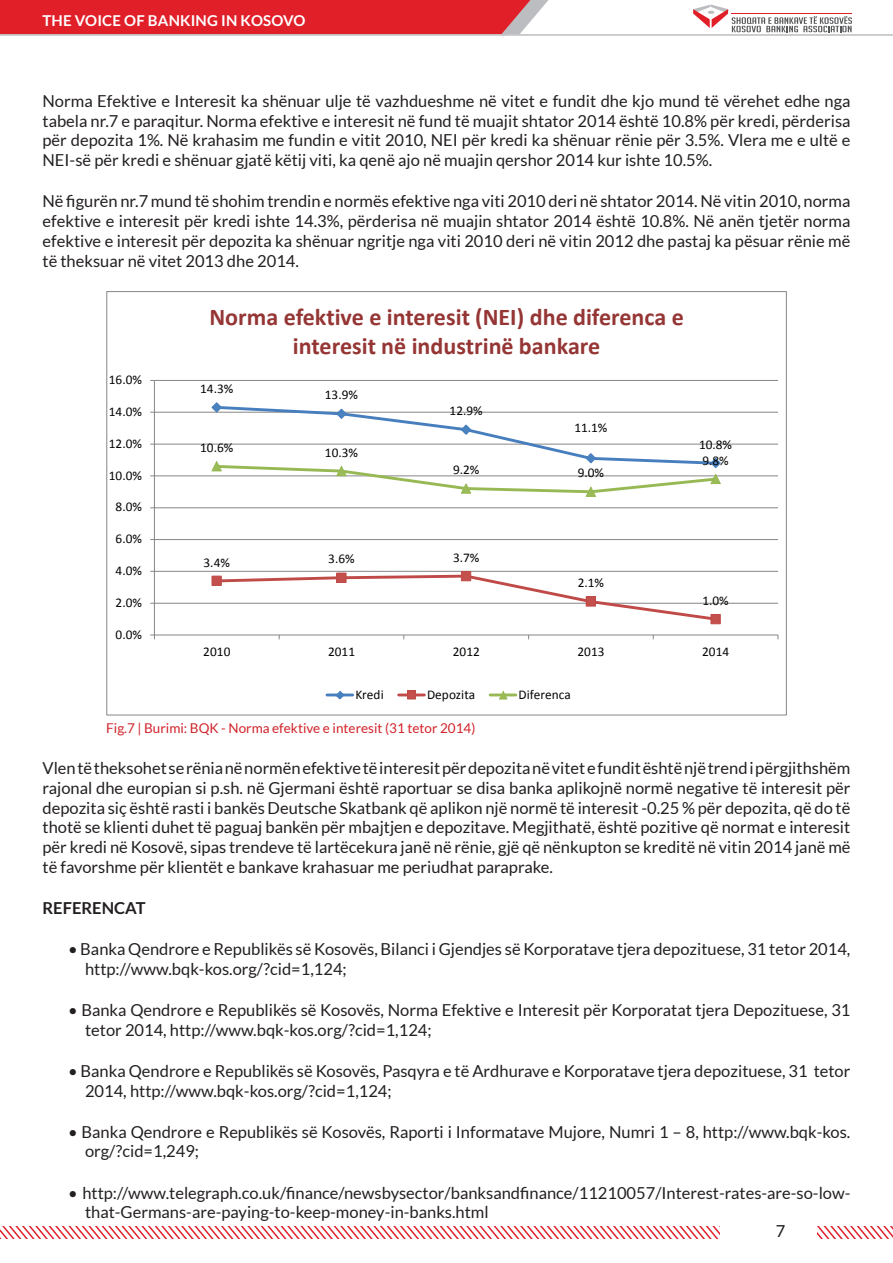
<style>
.page{position:relative;width:893px;height:1263px;background:#fff}
.page>*{position:absolute;margin:0;border:0;box-sizing:border-box;transform-origin:0 0}
.t1{font:700 24px/29.4px "Calibri";color:#953635;text-align:center}
.t2{font:16.5px/19.8px "Lato";color:#231f20}
.t3{font:700 16.5px "Lato";color:#231f20}
.t4{font:16.5px "Lato";color:#171717}
.t5{font:700 15px "Lato";letter-spacing:.01em;color:#fff}
.t6{font:13.5px "Lato";color:#d1232a}
.t7{font:13.35px "Calibri";color:#040503}
</style>
<div class="page">
<div style="left:0;top:0;width:549px;height:34px;background:#e01f29"></div>
<svg style="left:818px;top:1227px;width:75px;height:12px"></svg>
<svg style="left:0;top:1227px;width:719px;height:12px"></svg>
<hr style="left:0;top:34px;width:893px;height:2px;background:#bcbdbf">
<svg style="left:693px;top:5px;width:159px;height:27px"></svg>
<hr style="left:154px;top:603px;width:624px;height:1px;background:#868686">
<hr style="left:154px;top:571px;width:624px;height:1px;background:#868686">
<hr style="left:154px;top:539px;width:624px;height:1px;background:#868686">
<hr style="left:154px;top:507px;width:624px;height:1px;background:#868686">
<hr style="left:154px;top:475px;width:624px;height:1px;background:#868686">
<hr style="left:154px;top:444px;width:624px;height:1px;background:#868686">
<hr style="left:154px;top:412px;width:624px;height:1px;background:#868686">
<hr style="left:154px;top:380px;width:624px;height:1px;background:#868686">
<hr style="left:154px;top:380px;width:1px;height:255px;background:#868686">
<hr style="left:154px;top:634px;width:624px;height:1px;background:#868686">
<svg style="left:150px;top:634px;width:5px;height:5px"></svg>
<svg style="left:214px;top:573px;width:505px;height:47px"></svg>
<div style="left:212px;top:576px;width:10px;height:10px;background:#c3504d;border:1px solid #bf4a48"></div>
<div style="left:337px;top:573px;width:9px;height:9px;background:#c3504d"></div>
<div style="left:336px;top:573px;width:11px;height:10px;border:1px solid #bf4a48"></div>
<div style="left:461px;top:571px;width:10px;height:10px;background:#c3504d"></div>
<div style="left:586px;top:597px;width:9px;height:9px;background:#c3504d"></div>
<div style="left:586px;top:596px;width:10px;height:11px;border:1px solid #bf4a48"></div>
<div style="left:710px;top:614px;width:11px;height:10px;background:#c3504d;border:1px solid #bf4a48"></div>
<svg style="left:210px;top:402px;width:512px;height:95px"></svg>
<hr style="left:327px;top:693px;width:26px;height:3px;background:#477ebd">
<svg style="left:334px;top:690px;width:11px;height:10px"></svg>
<hr style="left:399px;top:693px;width:25px;height:3px;background:#bf4a48">
<div style="left:407px;top:691px;width:9px;height:8px;background:#c3504d"></div>
<div style="left:407px;top:690px;width:9px;height:9px;border:1px solid #bf4a48"></div>
<hr style="left:490px;top:693px;width:26px;height:3px;background:#97b953">
<svg style="left:499px;top:691px;width:9px;height:9px"></svg>
<p class="t5" style="left:43px;top:11px;width:264px">THE VOICE OF BANKING IN KOSOVO</p>
<p class="t2" style="left:43px;top:91px;width:809px;text-align:justify">Norma Efektive e Interesit ka shënuar ulje të vazhdueshme në vitet e fundit dhe kjo mund të vërehet edhe nga tabela nr.7 e paraqitur. Norma efektive e interesit në fund të muajit shtator 2014 është 10.8% për kredi, përderisa për depozita 1%. Në krahasim me fundin e vitit 2010, NEI për kredi ka shënuar rënie për 3.5%. Vlera me e ultë e NEI-së për kredi e shënuar gjatë këtij viti, ka qenë ajo në muajin qershor 2014 kur ishte 10.5%.</p>
<p class="t2" style="left:43px;top:191px;width:809px;text-align:justify">Në figurën nr.7 mund të shohim trendin e normës efektive nga viti 2010 deri në shtator 2014. Në vitin 2010, norma efektive e interesit për kredi ishte 14.3%, përderisa në muajin shtator 2014 është 10.8%. Në anën tjetër norma efektive e interesit për depozita ka shënuar ngritje nga viti 2010 deri në vitin 2012 dhe pastaj ka pësuar rënie më të theksuar në vitet 2013 dhe 2014.</p>
<p class="t7" style="left:109px;top:371px;width:35px">16.0%</p>
<p class="t7" style="left:109px;top:403px;width:35px">14.0%</p>
<p class="t7" style="left:109px;top:435px;width:35px">12.0%</p>
<p class="t7" style="left:109px;top:467px;width:35px">10.0%</p>
<p class="t7" style="left:116px;top:499px;width:28px">8.0%</p>
<p class="t7" style="left:116px;top:530px;width:28px">6.0%</p>
<p class="t7" style="left:116px;top:562px;width:28px">4.0%</p>
<p class="t7" style="left:116px;top:594px;width:28px">2.0%</p>
<p class="t7" style="left:116px;top:626px;width:28px">0.0%</p>
<h1 class="t1" style="left:209px;top:302px;width:476px">Norma efektive e interesit (NEI) dhe diferenca e interesit në industrinë bankare</h1>
<p class="t7" style="left:200px;top:380px;width:35px">14.3%</p>
<p class="t7" style="left:200px;top:439px;width:35px">10.6%</p>
<p class="t7" style="left:325px;top:387px;width:35px">13.9%</p>
<p class="t7" style="left:325px;top:444px;width:35px">10.3%</p>
<p class="t7" style="left:450px;top:402px;width:35px">12.9%</p>
<p class="t7" style="left:574px;top:419px;width:35px">11.1%</p>
<p class="t7" style="left:453px;top:461px;width:28px">9.2%</p>
<p class="t7" style="left:578px;top:465px;width:28px">9.0%</p>
<p class="t7" style="left:204px;top:554px;width:28px">3.4%</p>
<p class="t7" style="left:328px;top:550px;width:28px">3.6%</p>
<p class="t7" style="left:453px;top:549px;width:28px">3.7%</p>
<p class="t7" style="left:578px;top:574px;width:28px">2.1%</p>
<p class="t7" style="left:699px;top:436px;width:35px">10.8%</p>
<p class="t7" style="left:702px;top:452px;width:28px">9.8%</p>
<p class="t7" style="left:702px;top:592px;width:28px">1.0%</p>
<p class="t7" style="left:203px;top:643px;width:29px">2010</p>
<p class="t7" style="left:328px;top:643px;width:29px">2011</p>
<p class="t7" style="left:453px;top:643px;width:29px">2012</p>
<p class="t7" style="left:577px;top:643px;width:29px">2013</p>
<p class="t7" style="left:702px;top:643px;width:29px">2014</p>
<p class="t7" style="left:355px;top:686px;width:30px">Kredi</p>
<p class="t7" style="left:427px;top:686px;width:50px">Depozita</p>
<p class="t7" style="left:519px;top:686px;width:54px">Diferenca</p>
<p class="t6" style="left:106px;top:720px;width:371px">Fig.7 | Burimi: BQK - Norma efektive e interesit (31 tetor 2014)</p>
<p class="t2" style="left:43px;top:758px;width:809px;text-align:justify">Vlen të theksohet se rënia në normën efektive të interesit për depozita në vitet e fundit është një trend i përgjithshëm rajonal dhe europian si p.sh. në Gjermani është raportuar se disa banka aplikojnë normë negative të interesit për depozita siç është rasti i bankës Deutsche Skatbank që aplikon një normë të interesit -0.25 % për depozita, që do të thotë se klienti duhet të paguaj bankën për mbajtjen e depozitave. Megjithatë, është pozitive që normat e interesit për kredi në Kosovë, sipas trendeve të lartëcekura janë në rënie, gjë që nënkupton se kreditë në vitin 2014 janë më të favorshme për klientët e bankave krahasuar me periudhat paraprake.</p>
<p class="t3" style="left:43px;top:898px;width:94px">REFERENCAT</p>
<p class="t2" style="left:85px;top:939px;width:767px;text-indent:-17px">• Banka Qendrore e Republikës së Kosovës, Bilanci i Gjendjes së Korporatave tjera depozituese, 31 tetor 2014, http://www.bqk-kos.org/?cid=1,124;</p>
<p class="t2" style="left:85px;top:1000px;width:767px;text-indent:-17px">• Banka Qendrore e Republikës së Kosovës, Norma Efektive e Interesit për Korporatat tjera Depozituese, 31 tetor 2014, http://www.bqk-kos.org/?cid=1,124;</p>
<p class="t2" style="left:85px;top:1061px;width:767px;text-indent:-17px">• Banka Qendrore e Republikës së Kosovës, Pasqyra e të Ardhurave e Korporatave tjera depozituese, 31 tetor<br>2014, http://www.bqk-kos.org/?cid=1,124;</p>
<p class="t2" style="left:85px;top:1122px;width:767px;text-indent:-17px">• Banka Qendrore e Republikës së Kosovës, Raporti i Informatave Mujore, Numri 1 – 8, http://www.bqk-kos. org/?cid=1,249;</p>
<p class="t2" style="left:85px;top:1182px;width:767px;text-indent:-17px">• http://www.telegraph.co.uk/finance/newsbysector/banksandfinance/11210057/Interest-rates-are-so-low&shy;that-Germans-are-paying-to-keep-money-in-banks.html</p>
<p class="t4" style="left:776px;top:1221px;width:11px">7</p>
</div>
